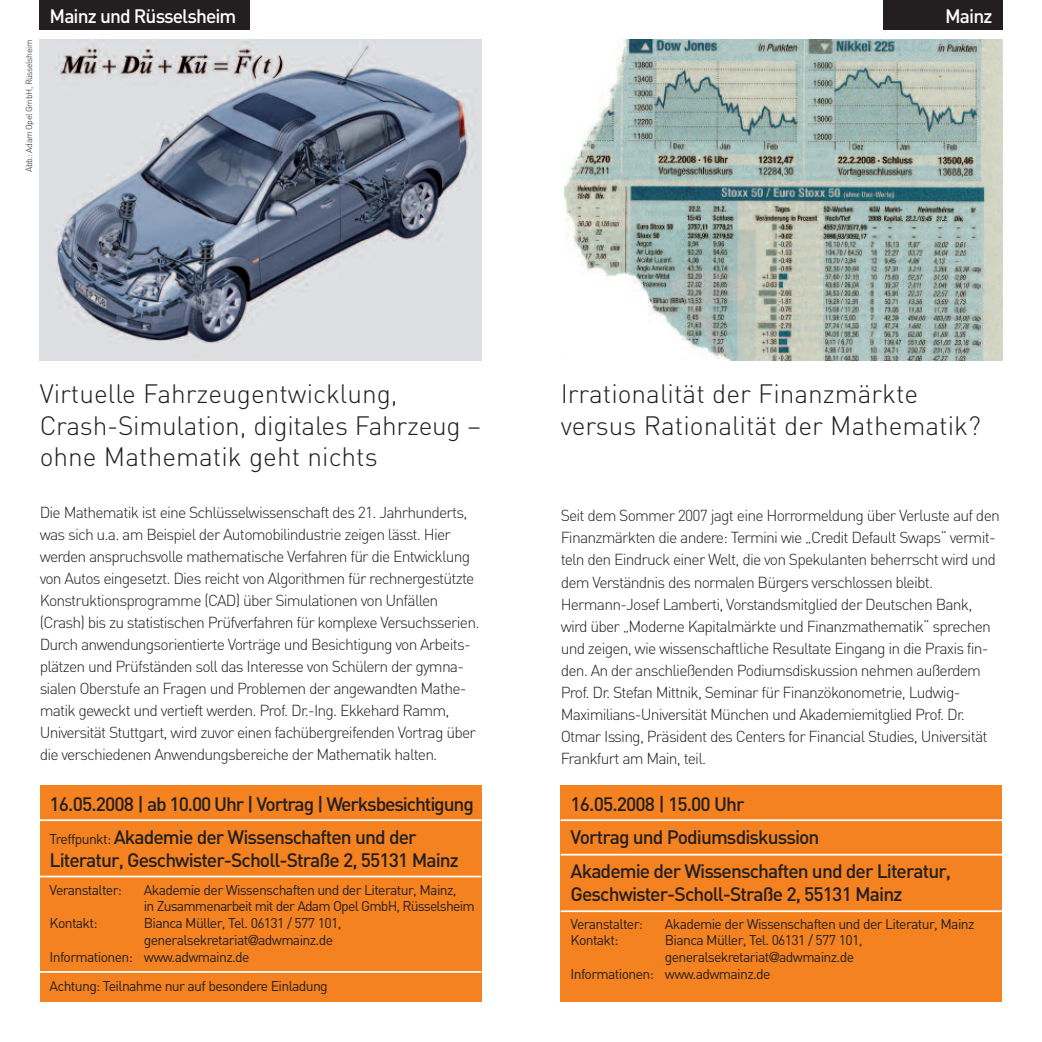
<style>
.page{position:relative;width:1042px;height:1042px;background:#fff}
.page>*{position:absolute;margin:0;border:0;box-sizing:border-box;transform-origin:0 0}
.t1{font:300 26.25px/31.5px "DIN";color:#231f20}
.t2{font:500 19.25px/33.6px "DIN";letter-spacing:-.05em;color:#231f20}
.t3{font:500 19.25px "DIN";letter-spacing:-.05em;color:#fff}
.t4{font:300 15.75px/22.1px "DIN";letter-spacing:-.05em;color:#231f20}
.t5{font:14px/16.8px "DIN";letter-spacing:-.045em;color:#231f20}
.t6{font:300 8.75px "DIN";letter-spacing:-.045em;color:#231f20}
.s1{font-weight:400;font-size:14px}
.s2{font-family:"Helvetica Neue LT"}
</style>
<div class="page">
<div style="left:40px;top:785px;width:441px;height:217px;background:#f58220"></div>
<div style="left:40px;top:0;width:210px;height:30px;background:#231f20"></div>
<div style="left:561px;top:785px;width:441px;height:217px;background:#f58220"></div>
<img style="left:40px;top:40px;width:441px;height:320px">
<img style="left:564px;top:40px;width:438px;height:320px">
<div style="left:883px;top:0;width:119px;height:30px;background:#231f20"></div>
<hr style="left:40px;top:819px;width:441px;height:2px;background:#fff">
<hr style="left:40px;top:875px;width:441px;height:2px;background:#fff">
<hr style="left:561px;top:819px;width:441px;height:2px;background:#fff">
<hr style="left:561px;top:854px;width:441px;height:1px;background:#fff">
<hr style="left:561px;top:910px;width:441px;height:2px;background:#fff">
<hr style="left:40px;top:971px;width:441px;height:2px;background:#fff">
<p class="t6" style="left:24px;top:172px;width:134px;rotate:-90deg">Abb.: Adam Opel GmbH, Rüsselsheim</p>
<p class="t3" style="left:50px;top:5px;width:188px">Mainz und Rüsselsheim</p>
<p class="t3" style="left:945px;top:5px;width:49px">Mainz</p>
<h1 class="t1" style="left:40px;top:378px;width:443px">Virtuelle Fahrzeugentwicklung,<br>Crash-Simulation, digitales Fahrzeug – ohne Mathematik geht nichts</h1>
<p class="t4" style="left:40px;top:501px;width:441px">Die Mathematik ist eine Schlüsselwissenschaft des 21. Jahrhunderts, was sich u.a. am Beispiel der Automobilindustrie zeigen lässt. Hier werden anspruchsvolle mathematische Verfahren für die Entwicklung von Autos eingesetzt. Dies reicht von Algorithmen für rechnergestützte Konstruktionsprogramme (CAD) über Simulationen von Unfällen (Crash) bis zu statistischen Prüfverfahren für komplexe Versuchsserien.<br>Durch anwendungsorientierte Vorträge und Besichtigung von Arbeits&shy;plätzen und Prüfständen soll das Interesse von Schülern der gymna&shy;sialen Oberstufe an Fragen und Problemen der angewandten Mathe&shy;matik geweckt und vertieft werden. Prof. Dr.-Ing. Ekkehard Ramm, Universität Stuttgart, wird zuvor einen fachübergreifenden Vortrag über die verschiedenen Anwendungsbereiche der Mathematik halten.</p>
<p class="t2" style="left:50px;top:787px;width:426px">16.05.2008 | ab 10.00 Uhr | Vortrag | Werksbesichtigung<br><span class="s1">Treffpunkt:</span> Akademie der Wissenschaften und der</p>
<p class="t2" style="left:50px;top:844px;width:411px">Literatur, Geschwister-Scholl-Straße 2, 55131 Mainz</p>
<p class="t5" style="left:50px;top:881px;width:74px">Veranstalter:</p>
<p class="t5" style="left:144px;top:881px;width:332px">Akademie der Wissenschaften und der Literatur, Mainz,<br>in Zusammenarbeit mit der Adam Opel GmbH, Rüsselsheim</p>
<p class="t5" style="left:50px;top:915px;width:49px">Kontakt:</p>
<p class="t5" style="left:144px;top:915px;width:199px">Bianca Müller, Tel. 06131 / 577 101,</p>
<p class="t5" style="left:144px;top:932px;width:191px">generalsekretariat<span class="s2">@</span>adwmainz.de</p>
<p class="t5" style="left:50px;top:948px;width:201px">Informationen: www.adwmainz.de</p>
<p class="t5" style="left:50px;top:978px;width:280px">Achtung: Teilnahme nur auf besondere Einladung</p>
<h1 class="t1" style="left:561px;top:378px;width:422px">Irrationalität der Finanzmärkte versus Rationalität der Mathematik?</h1>
<p class="t4" style="left:561px;top:505px;width:441px">Seit dem Sommer 2007 jagt eine Horrormeldung über Verluste auf den Finanzmärkten die andere: Termini wie „Credit Default Swaps“ vermit&shy;teln den Eindruck einer Welt, die von Spekulanten beherrscht wird und dem Verständnis des normalen Bürgers verschlossen bleibt.<br>Hermann-Josef Lamberti, Vorstandsmitglied der Deutschen Bank, wird über „Moderne Kapitalmärkte und Finanzmathematik“ sprechen und zeigen, wie wissenschaftliche Resultate Eingang in die Praxis fin&shy;den. An der anschließenden Podiumsdiskussion nehmen außerdem Prof. Dr. Stefan Mittnik, Seminar für Finanzökonometrie, Ludwig-Maximilians-Universität München und Akademiemitglied Prof. Dr.<br>Otmar Issing, Präsident des Centers for Financial Studies, Universität Frankfurt am Main, teil.</p>
<p class="t2" style="left:570px;top:787px;width:382px">16.05.2008 | 15.00 Uhr<br>Vortrag und Podiumsdiskussion<br>Akademie der Wissenschaften und der Literatur,</p>
<p class="t2" style="left:570px;top:877px;width:333px">Geschwister-Scholl-Straße 2, 55131 Mainz</p>
<p class="t5" style="left:570px;top:915px;width:74px">Veranstalter:</p>
<p class="t5" style="left:665px;top:915px;width:311px">Akademie der Wissenschaften und der Literatur, Mainz</p>
<p class="t5" style="left:570px;top:932px;width:49px">Kontakt:</p>
<p class="t5" style="left:665px;top:932px;width:199px">Bianca Müller, Tel. 06131 / 577 101,</p>
<p class="t5" style="left:665px;top:949px;width:191px">generalsekretariat<span class="s2">@</span>adwmainz.de</p>
<p class="t5" style="left:570px;top:965px;width:201px">Informationen: www.adwmainz.de</p>
</div>
